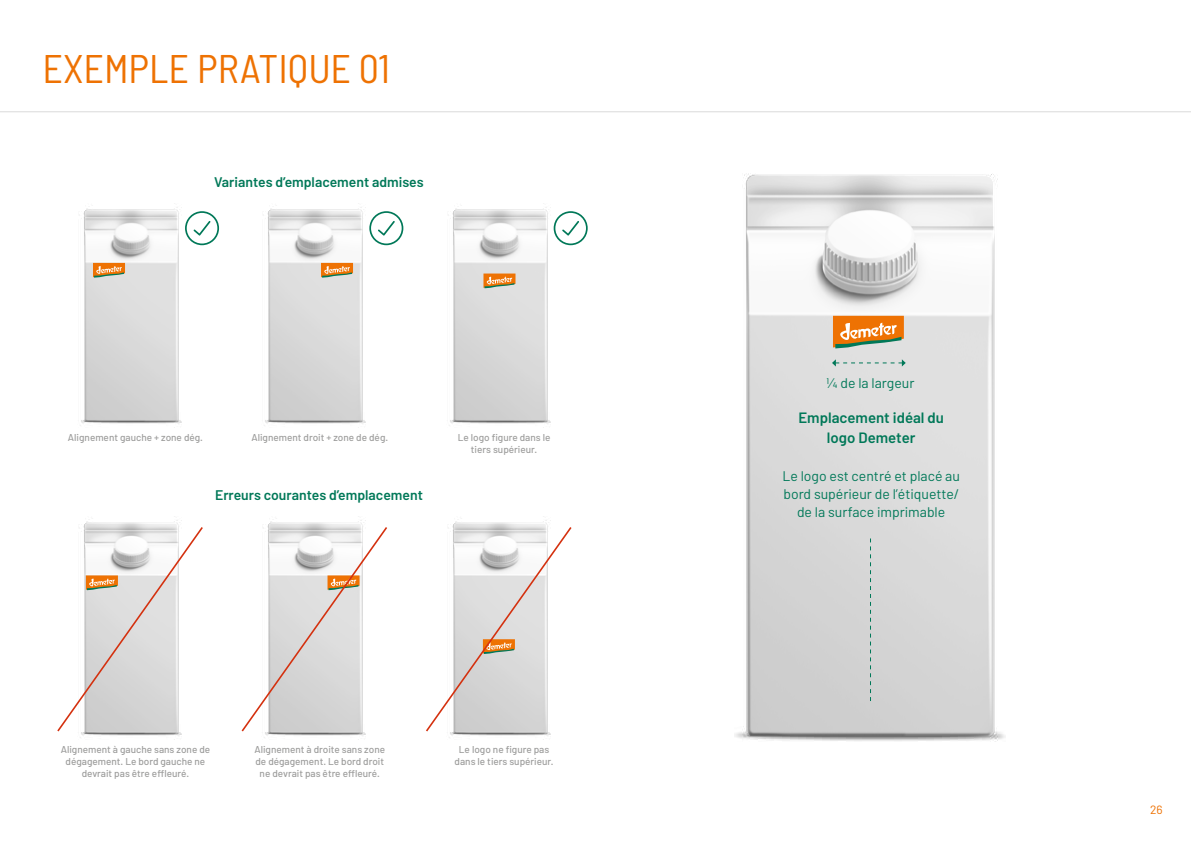
<style>
.page{position:relative;width:1191px;height:842px;background:#fff}
.page>*{position:absolute;margin:0;border:0;box-sizing:border-box;transform-origin:0 0}
.t1{font:semi-condensed 40px "Barlow";color:#ee7203}
.t2{font:600 15px/20px "Barlow";color:#007858;text-align:center}
.t3{font:14px/18px "Barlow";color:#007858;text-align:center}
.t4{font:600 14px "Barlow";color:#007858}
.t5{font:12px "Barlow";color:#ee7203}
.t6{font:500 10px/12px "Barlow";color:#9d9d9c;text-align:center}
</style>
<div class="page">
<img style="left:734px;top:173px;width:271px;height:569px">
<svg style="left:833px;top:316px;width:71px;height:32px;background:#d89347"></svg>
<svg style="left:832px;top:359px;width:73px;height:7px"></svg>
<svg style="left:870px;top:538px;width:1px;height:163px"></svg>
<img style="left:449px;top:516px;width:102px;height:224px">
<svg style="left:426px;top:525px;width:146px;height:208px"></svg>
<img style="left:264px;top:516px;width:102px;height:224px">
<svg style="left:241px;top:525px;width:146px;height:208px"></svg>
<img style="left:80px;top:516px;width:102px;height:224px">
<svg style="left:57px;top:525px;width:146px;height:208px"></svg>
<img style="left:449px;top:207px;width:102px;height:221px">
<svg style="left:483px;top:274px;width:32px;height:14px"></svg>
<svg style="left:553px;top:211px;width:34px;height:34px"></svg>
<img style="left:264px;top:207px;width:102px;height:221px">
<svg style="left:321px;top:263px;width:32px;height:15px"></svg>
<svg style="left:369px;top:211px;width:34px;height:34px"></svg>
<img style="left:80px;top:207px;width:102px;height:221px">
<svg style="left:93px;top:263px;width:32px;height:15px"></svg>
<svg style="left:185px;top:211px;width:34px;height:34px"></svg>
<hr style="left:0;top:111px;width:1191px;height:1px;background:#dadada">
<h1 class="t1" style="left:43px;top:43px;width:349px">EXEMPLE PRATIQUE 01</h1>
<h3 class="t4" style="left:214px;top:174px;width:211px">Variantes d’emplacement admises</h3>
<p class="t6" style="left:68px;top:431px;width:137px">Alignement gauche + zone dég.</p>
<p class="t6" style="left:251px;top:431px;width:138px">Alignement droit + zone de dég.</p>
<h3 class="t4" style="left:215px;top:486px;width:209px">Erreurs courantes d’emplacement</h3>
<p class="t6" style="left:458px;top:431px;width:94px">Le logo figure dans le tiers supérieur.</p>
<p class="t6" style="left:61px;top:743px;width:151px">Alignement à gauche sans zone de dégagement. Le bord gauche ne devrait pas être effleuré.</p>
<p class="t6" style="left:254px;top:743px;width:132px">Alignement à droite sans zone de dégagement. Le bord droit ne devrait pas être effleuré.</p>
<p class="t6" style="left:454px;top:743px;width:101px">Le logo ne figure pas dans le tiers supérieur.</p>
<h3 class="t3" style="left:826px;top:373px;width:89px">1/4 de la largeur</h3>
<h2 class="t2" style="left:798px;top:408px;width:147px">Emplacement idéal du logo Demeter</h2>
<h3 class="t3" style="left:782px;top:467px;width:179px">Le logo est centré et placé au bord supérieur de l’étiquette/ de la surface imprimable</h3>
<p class="t5" style="left:1150px;top:802px;width:14px">26</p>
</div>
